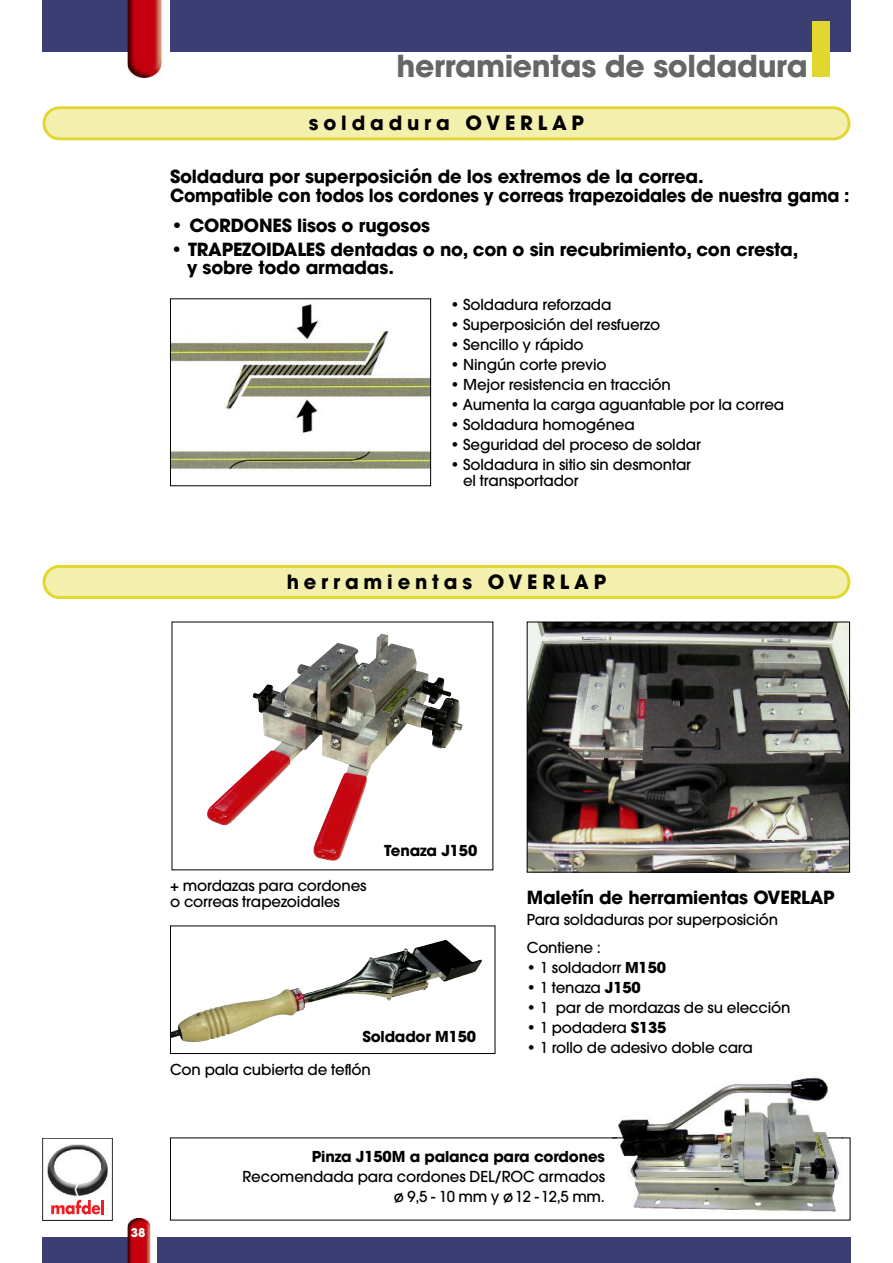
<style>
.page{position:relative;width:893px;height:1263px;background:#fff}
.page>*{position:absolute;margin:0;border:0;box-sizing:border-box;transform-origin:0 0}
.t1{font:700 30px "Avant Garde";letter-spacing:-.01em;color:#666}
.t2{font:700 19.5px "Avant Garde";letter-spacing:.245em;color:#000}
.t3{font:700 18px/18.8px "Avant Garde";letter-spacing:-.015em;color:#000}
.t4{font:700 18px "Avant Garde";letter-spacing:-.015em;color:#000;scale:1.05 1}
.t5{font:500 15px/15.8px "Avant Garde";letter-spacing:-.01em;color:#000}
.t6{font:700 15px "Avant Garde";letter-spacing:-.01em;color:#000}
.t7{font:700 12px "Avant Garde";color:#fff}
.s1{font-weight:700}
</style>
<div class="page">
<div style="left:170px;top:0;width:680px;height:51px;background:#3a3e72"></div>
<div style="left:43px;top:0;width:89px;height:51px;background:#3a3e72"></div>
<img style="left:128px;top:0;width:33px;height:78px">
<div style="left:812px;top:21px;width:17px;height:56px;background:#e1d72f"></div>
<div style="left:157px;top:1237px;width:693px;height:26px;background:#3a3e72"></div>
<div style="left:43px;top:1237px;width:89px;height:26px;background:#3a3e72"></div>
<img style="left:128px;top:1218px;width:22px;height:45px">
<svg style="left:51px;top:1200px;width:49px;height:14px"></svg>
<hr style="left:101px;top:1200px;width:3px;height:14px;background:#ee1d23">
<img style="left:47px;top:1144px;width:60px;height:51px">
<svg style="left:43px;top:106px;width:807px;height:34px;background:#f0eb99"></svg>
<svg style="left:43px;top:565px;width:807px;height:34px;background:#efea96"></svg>
<img style="left:207px;top:634px;width:244px;height:191px">
<img style="left:172px;top:940px;width:310px;height:102px">
<div style="left:170px;top:925px;width:325px;height:129px;border:1px solid #000"></div>
<img style="left:529px;top:624px;width:319px;height:246px">
<div style="left:527px;top:622px;width:323px;height:250px;border:1px solid #000"></div>
<img style="left:172px;top:304px;width:257px;height:167px">
<div style="left:170px;top:298px;width:261px;height:188px;border:1px solid #000"></div>
<img style="left:617px;top:1077px;width:224px;height:136px">
<svg style="left:612px;top:1137px;width:12px;height:1px"></svg>
<svg style="left:827px;top:1137px;width:16px;height:1px"></svg>
<h1 class="t1" style="left:397px;top:55px;width:413px">herramientas de soldadura</h1>
<h2 class="t2" style="left:309px;top:116px;width:277px">soldadura OVERLAP</h2>
<p class="t3" style="left:170px;top:170px;width:681px">Soldadura por superposición de los extremos de la correa.<br>Compatible con todos los cordones y correas trapezoidales de nuestra gama :</p>
<p class="t4" style="left:170px;top:218px;width:249px">• CORDONES lisos o rugosos</p>
<p class="t3" style="left:187px;top:243px;width:613px;line-height:18px;text-indent:-17px">• TRAPEZOIDALES dentadas o no, con o sin recubrimiento, con cresta, y sobre todo armadas.</p>
<p class="t5" style="left:450px;top:298px;width:163px">• Soldadura reforzada</p>
<p class="t5" style="left:450px;top:318px;width:211px">• Superposición del resfuerzo</p>
<p class="t5" style="left:450px;top:338px;width:135px">• Sencillo y rápido</p>
<p class="t5" style="left:450px;top:358px;width:158px">• Ningún corte previo</p>
<p class="t5" style="left:450px;top:378px;width:222px">• Mejor resistencia en tracción</p>
<p class="t5" style="left:450px;top:398px;width:335px">• Aumenta la carga aguantable por la correa</p>
<p class="t5" style="left:450px;top:418px;width:186px">• Soldadura homogénea</p>
<p class="t5" style="left:450px;top:438px;width:252px">• Seguridad del proceso de soldar</p>
<p class="t5" style="left:463px;top:458px;width:229px;text-indent:-13px">• Soldadura in sitio sin desmontar el transportador</p>
<h2 class="t2" style="left:287px;top:575px;width:321px">herramientas OVERLAP</h2>
<p class="t5" style="left:170px;top:879px;width:198px">+ mordazas para cordones o correas trapezoidales</p>
<p class="t6" style="left:384px;top:844px;width:94px">Tenaza J150</p>
<p class="t6" style="left:362px;top:1031px;width:115px">Soldador M150</p>
<p class="t5" style="left:170px;top:1063px;width:202px">Con pala cubierta de teflón</p>
<p class="t3" style="left:527px;top:890px;width:309px">Maletín de herramientas OVERLAP</p>
<p class="t5" style="left:527px;top:906px;width:253px;line-height:28.5px">Para soldaduras por superposición<br>Contiene :</p>
<p class="t5" style="left:527px;top:961px;width:141px">• 1 soldadorr <span class="s1">M150</span></p>
<p class="t5" style="left:527px;top:981px;width:115px">• 1 tenaza <span class="s1">J150</span></p>
<p class="t5" style="left:527px;top:1001px;width:265px">• 1 par de mordazas de su elección</p>
<p class="t5" style="left:527px;top:1021px;width:141px">• 1 podadera <span class="s1">S135</span></p>
<p class="t5" style="left:527px;top:1041px;width:228px">• 1 rollo de adesivo doble cara</p>
<p class="t7" style="left:131px;top:1228px;width:16px">38</p>
<p class="t6" style="left:312px;top:1151px;width:295px">Pinza J150M a palanca para cordones</p>
<p class="t5" style="left:243px;top:1168px;width:364px;line-height:20px;text-align:right">Recomendada para cordones DEL/ROC armados ø 9,5 - 10 mm y ø12 -12,5 mm.</p>
</div>
